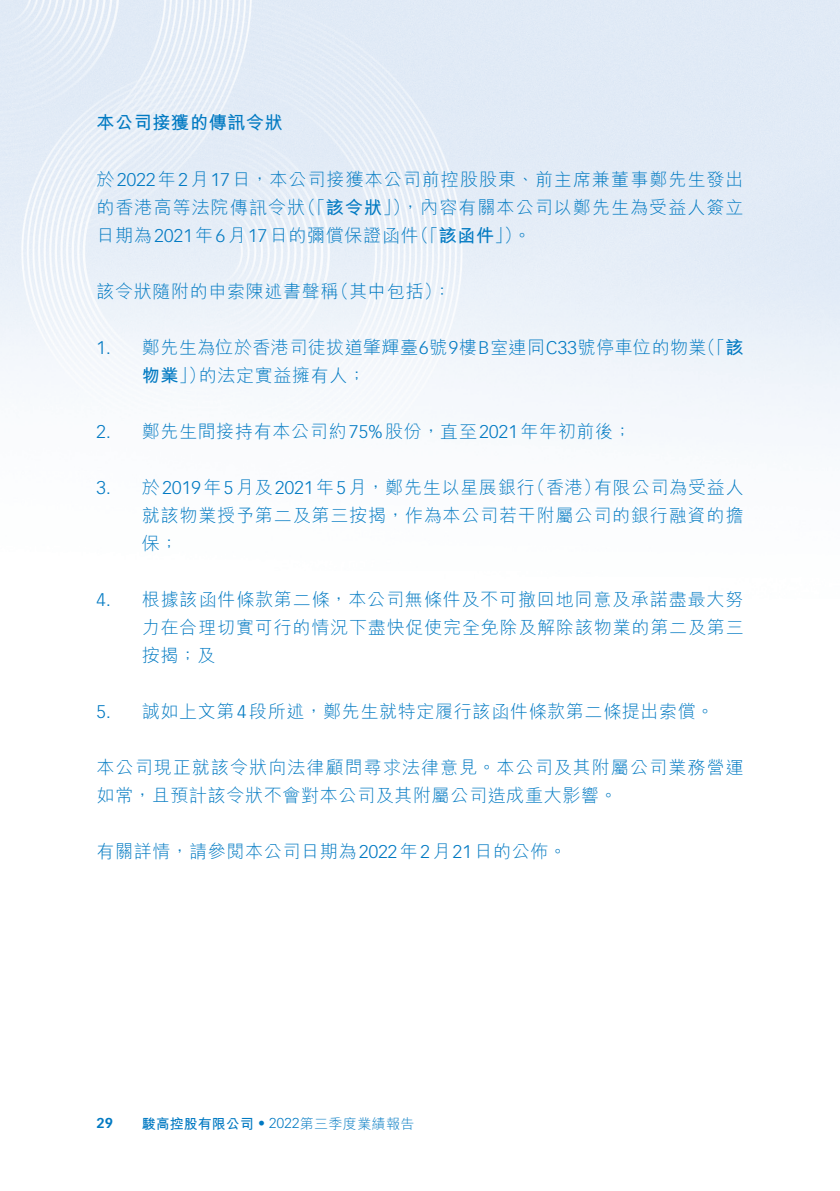
<style>
.page{position:relative;width:840px;height:1191px;background:#fff}
.page>*{position:absolute;margin:0;border:0;box-sizing:border-box;transform-origin:0 0}
._00_txt{font:300 18px/28px "M Hei HK";letter-spacing:.045em;color:#0079c2}
._00_txt-2{font:300 18px "M Hei HK";letter-spacing:.025em;color:#0079c2}
._03_H3{font:700 18px "M Hei HK";letter-spacing:.04em;color:#0079c2}
._00_txt-3{font:300 18px "Vectora LT Std";color:#0079c2}
._00_txt-4{font:700 18px "M Hei HK";color:#0079c2}
.t1{font:700 14px "M Hei HK";color:#0079c2}
.t2{font:700 14px "Vectora LT Std";color:#0079c2}
.s1{font-family:"Vectora LT Std"}
.s2{font-weight:700}
.s3{font-weight:300}
.s4{font-family:"Frutiger LT Std";font-weight:300}
.s5{font-family:"Vectora LT Std";font-weight:300}
</style>
<div class="page">
<img style="left:0;top:0;width:839px;height:446px">
<p class="_03_H3" style="left:96px;top:110px;width:188px">本公司接獲的傳訊令狀</p>
<p class="_00_txt" style="left:96px;top:165px;width:648px;text-align:right">於<span class="s1">2022</span>年<span class="s1">2</span>月<span class="s1">17</span>日，本公司接獲本公司前控股股東、前主席兼董事鄭先生發出，內容有關本公司以鄭先生為受益人簽立</p>
<p class="_00_txt" style="left:96px;top:193px;width:210px">的香港高等法院傳訊令狀</p>
<p class="_00_txt" style="left:298px;top:193px;width:114px">（「<span class="s2">該令狀</span>」）</p>
<p class="_00_txt" style="left:411px;top:221px;width:121px">（「<span class="s2">該函件</span> 。(「</p>
<p class="_00_txt" style="left:96px;top:221px;width:323px">日期為<span class="s1">2021</span>年<span class="s1">6</span>月<span class="s1">17</span>日的彌償保證函件</p>
<p class="_00_txt" style="left:331px;top:277px;width:121px">（其中包括：(</p>
<p class="_00_txt" style="left:96px;top:277px;width:243px">該令狀隨附的申索陳述書聲稱</p>
<p class="_00_txt-3" style="left:96px;top:337px;width:16px">1.</p>
<p class="_00_txt-3" style="left:96px;top:421px;width:16px">2.</p>
<p class="_00_txt-3" style="left:96px;top:477px;width:16px">3.</p>
<p class="_00_txt-3" style="left:96px;top:589px;width:16px">4.</p>
<p class="_00_txt-3" style="left:96px;top:701px;width:16px">5.</p>
<p class="_00_txt-2" style="left:142px;top:338px;width:566px">鄭先生為位於香港司徒拔道肇輝臺 號<span class="s1">6 9</span>樓<span class="s1">B</span>室連同<span class="s1">C33</span>號停車位的物業</p>
<p class="_00_txt" style="left:697px;top:333px;width:47px">（「<span class="s2">該</span></p>
<p class="_00_txt" style="left:199px;top:361px;width:168px">的法定實益擁有人;</p>
<p class="_00_txt-4" style="left:142px;top:362px;width:66px">物業<span class="s3">」）</span></p>
<p class="_00_txt" style="left:142px;top:417px;width:490px">鄭先生間接持有本公司約<span class="s1">75%</span>股份，直至<span class="s1">2021</span>年年初前後;</p>
<p class="_00_txt" style="left:527px;top:473px;width:75px">（香港）</p>
<p class="_00_txt" style="left:593px;top:473px;width:151px">有限公司為受益人</p>
<p class="_00_txt" style="left:142px;top:473px;width:394px">於<span class="s1">2019</span>年<span class="s1">5</span>月及<span class="s1">2021</span>年<span class="s1">5</span>月，鄭先生以星展銀行</p>
<p class="_00_txt" style="left:142px;top:501px;width:602px">就該物業授予第二及第三按揭，作為本公司若干附屬公司的銀行融資的擔保;</p>
<p class="_00_txt" style="left:142px;top:585px;width:602px">根據該函件條款第二條，本公司無條件及不可撤回地同意及承諾盡最大努</p>
<p class="_00_txt" style="left:142px;top:613px;width:603px">力在合理切實可行的情況下盡快促使完全免除及解除該物業的第二及第三按揭；及</p>
<p class="_00_txt" style="left:142px;top:697px;width:573px">誠如上文第<span class="s1">4</span>段所述，鄭先生就特定履行該函件條款第二條提出索償。</p>
<p class="_00_txt" style="left:96px;top:753px;width:648px">本公司現正就該令狀向法律顧問尋求法律意見。本公司及其附屬公司業務營運如常，且預計該令狀不會對本公司及其附屬公司造成重大影響。</p>
<p class="_00_txt" style="left:96px;top:837px;width:471px">有關詳情，請參閱本公司日期為<span class="s1">2022</span>年<span class="s1">2</span>月<span class="s1">21</span>日的公佈。</p>
<p class="t2" style="left:96px;top:1114px;width:18px">29</p>
<p class="t1" style="left:142px;top:1113px;width:274px">駿高控股有限公司 <span class="s4">•</span> <span class="s5">2022</span><span class="s3">第三季度業績報告</span></p>
</div>
